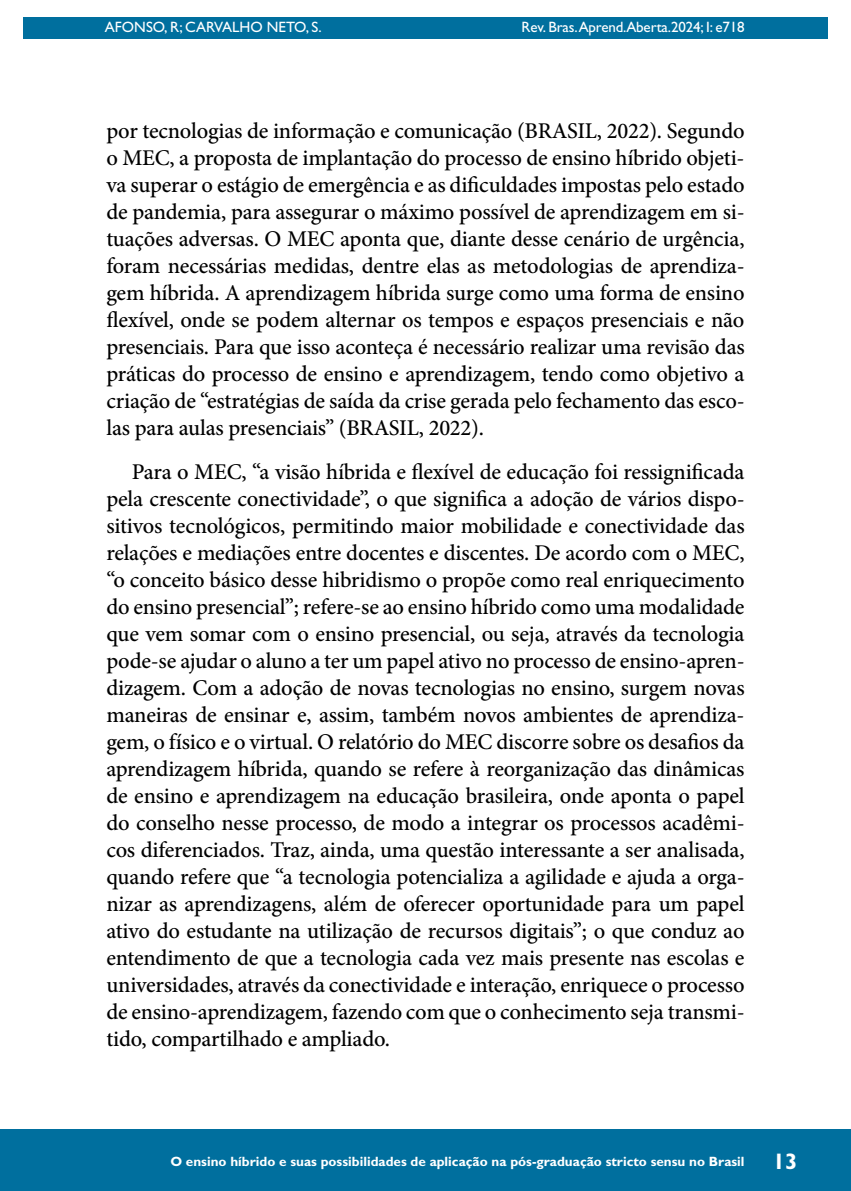
<style>
.page{position:relative;width:851px;height:1191px;background:#fff}
.page>*{position:absolute;margin:0;border:0;box-sizing:border-box;transform-origin:0 0}
.t1{font:500 22.5px/27px "Minion Pro";letter-spacing:-.01em;color:#000;text-align:justify}
.t2{font:15px "Gill Sans Std";letter-spacing:-.01em;color:#fff}
.t3{font:700 13.5px "Gill Sans Std";color:#fff}
.s1{font-size:22.5px}
</style>
<div class="page">
<hr style="left:104px;top:0;width:1px;height:467px;background:#006f9e">
<div style="left:23px;top:17px;width:804px;height:21px;background:#006f9e"></div>
<div style="left:0;top:1129px;width:850px;height:62px;background:#006f9e"></div>
<p class="t2" style="left:105px;top:18px;width:218px">AFONSO, R; CARVALHO NETO, S.</p>
<p class="t2" style="left:521px;top:18px;width:224px">Rev. Bras.Aprend.Aberta.2024; I: e718</p>
<p class="t1" style="left:106px;top:117px;width:639px">por tecnologias de informação e comunicação (BRASIL, 2022). Segundo o MEC, a proposta de implantação do processo de ensino híbrido objeti&shy;va superar o estágio de emergência e as dificuldades impostas pelo estado de pandemia, para assegurar o máximo possível de aprendizagem em si&shy;tuações adversas. O MEC aponta que, diante desse cenário de urgência, foram necessárias medidas, dentre elas as metodologias de aprendiza&shy;gem híbrida. A aprendizagem híbrida surge como uma forma de ensino flexível, onde se podem alternar os tempos e espaços presenciais e não presenciais. Para que isso aconteça é necessário realizar uma revisão das práticas do processo de ensino e aprendizagem, tendo como objetivo a criação de “estratégias de saída da crise gerada pelo fechamento das esco&shy;las para aulas presenciais” (BRASIL, 2022).</p>
<p class="t1" style="left:106px;top:458px;width:639px;text-indent:26px">Para o MEC, “a visão híbrida e flexível de educação foi ressignificada pela crescente conectividade”, o que significa a adoção de vários dispo&shy;sitivos tecnológicos, permitindo maior mobilidade e conectividade das relações e mediações entre docentes e discentes. De acordo com o MEC, “o conceito básico desse hibridismo o propõe como real enriquecimento do ensino presencial”; refere-se ao ensino híbrido como uma modalidade que vem somar com o ensino presencial, ou seja, através da tecnologia pode-se ajudar o aluno a ter um papel ativo no processo de ensino-apren&shy;dizagem. Com a adoção de novas tecnologias no ensino, surgem novas maneiras de ensinar e, assim, também novos ambientes de aprendiza&shy;gem, o físico e o virtual. O relatório do MEC discorre sobre os desafios da aprendizagem híbrida, quando se refere à reorganização das dinâmicas de ensino e aprendizagem na educação brasileira, onde aponta o papel do conselho nesse processo, de modo a integrar os processos acadêmi&shy;cos diferenciados. Traz, ainda, uma questão interessante a ser analisada, quando refere que “a tecnologia potencializa a agilidade e ajuda a orga&shy;nizar as aprendizagens, além de oferecer oportunidade para um papel ativo do estudante na utilização de recursos digitais”; o que conduz ao entendimento de que a tecnologia cada vez mais presente nas escolas e universidades, através da conectividade e interação, enriquece o processo de ensino-aprendizagem, fazendo com que o conhecimento seja transmi&shy;tido, compartilhado e ampliado.</p>
<p class="t3" style="left:170px;top:1153px;width:628px">O ensino híbrido e suas possibilidades de aplicação na pós-graduação stricto sensu no Brasil <span class="s1">13</span></p>
</div>
